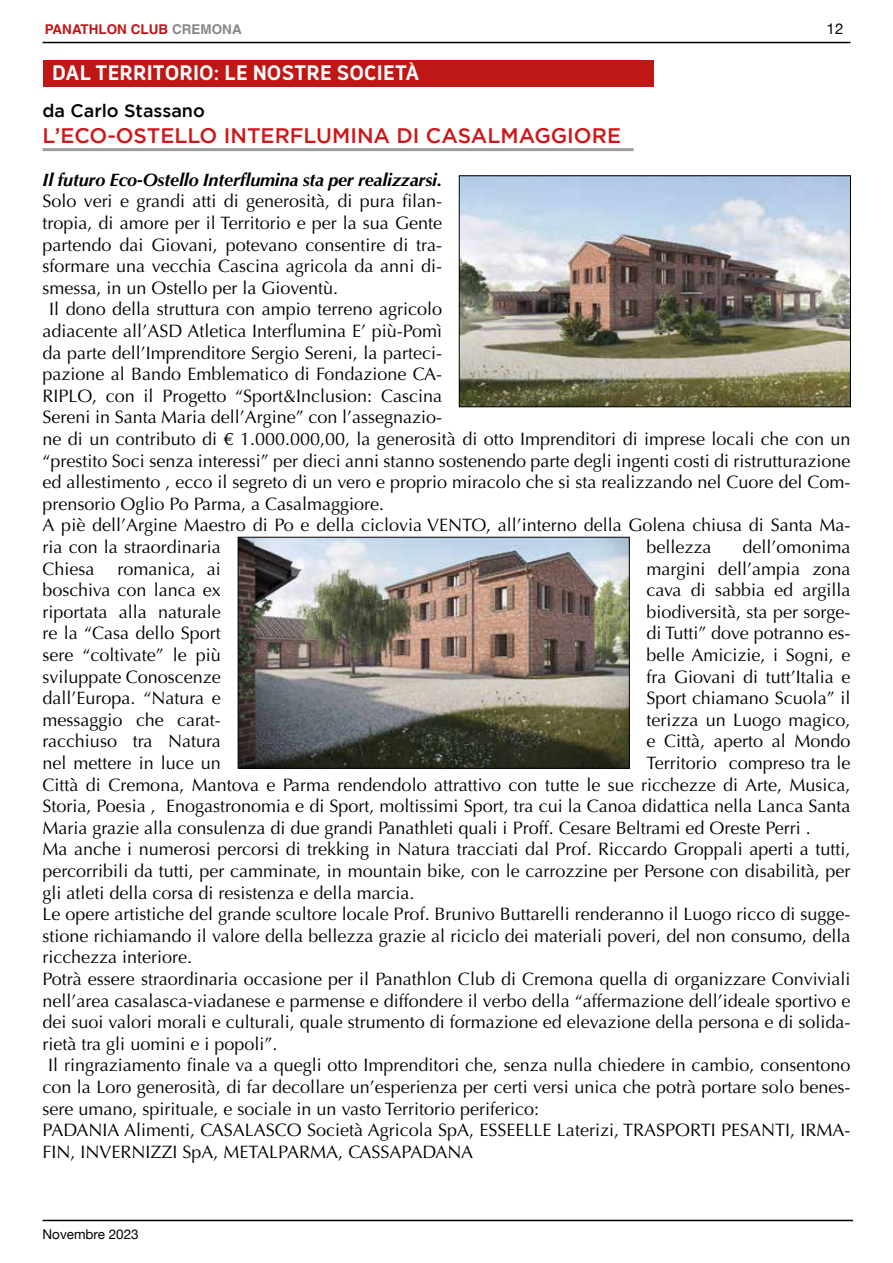
<style>
.page{position:relative;width:893px;height:1263px;background:#fff}
.page>*{position:absolute;margin:0;border:0;box-sizing:border-box;transform-origin:0 0}
.t1{font:500 21px "Gotham";color:#cd171a}
.t2{font:700 19.5px "Oceania";letter-spacing:-.005em;color:#fff}
.t3{font:18px "Optima";color:#000}
.t4{font:italic 700 18px "Optima";letter-spacing:-.01em;color:#000}
.t5{font:500 18px "Gotham";color:#000}
.t6{font:15px "Helvetica Neue";color:#000}
.t7{font:700 13.5px "Helvetica";color:#be1716}
.t8{font:13.5px "Helvetica Neue";color:#000}
.s1{color:#878787}
</style>
<div class="page">
<hr style="left:43px;top:1220px;width:810px;height:1px;background:#000">
<div style="left:43px;top:60px;width:611px;height:26px;background:#be1716"></div>
<hr style="left:43px;top:148px;width:591px;height:3px;background:#9d9d9c">
<img style="left:461px;top:178px;width:388px;height:227px">
<div style="left:459px;top:176px;width:392px;height:231px;border:1px solid #000"></div>
<img style="left:240px;top:539px;width:387px;height:227px">
<div style="left:238px;top:537px;width:391px;height:231px;border:1px solid #000"></div>
<hr style="left:43px;top:42px;width:807px;height:1px;background:#000">
<p class="t7" style="left:45px;top:21px;width:198px">PANATHLON CLUB <span class="s1">CREMONA</span></p>
<p class="t6" style="left:827px;top:18px;width:18px">12</p>
<p class="t2" style="left:52px;top:61px;width:369px">DAL TERRITORIO: LE NOSTRE SOCIETÀ</p>
<p class="t5" style="left:43px;top:101px;width:164px">da Carlo Stassano</p>
<p class="t1" style="left:43px;top:123px;width:580px">L’ECO-OSTELLO INTERFLUMINA DI CASALMAGGIORE</p>
<p class="t4" style="left:43px;top:169px;width:401px">Il futuro Eco-Ostello Interflumina sta per realizzarsi.</p>
<p class="t3" style="left:43px;top:191px;width:401px">Solo veri e grandi atti di generosità, di pura filan-</p>
<p class="t3" style="left:43px;top:212px;width:401px">tropia, di amore per il Territorio e per la sua Gente</p>
<p class="t3" style="left:43px;top:234px;width:401px">partendo dai Giovani, potevano consentire di tra-</p>
<p class="t3" style="left:43px;top:256px;width:401px">sformare una vecchia Cascina agricola da anni di-</p>
<p class="t3" style="left:43px;top:277px;width:297px">smessa, in un Ostello per la Gioventù.</p>
<p class="t3" style="left:49px;top:299px;width:394px">Il dono della struttura con ampio terreno agricolo</p>
<p class="t3" style="left:43px;top:320px;width:401px">adiacente all’ASD Atletica Interflumina E’ più-Pomì</p>
<p class="t3" style="left:43px;top:342px;width:401px">da parte dell’Imprenditore Sergio Sereni, la parteci-</p>
<p class="t3" style="left:43px;top:364px;width:401px">pazione al Bando Emblematico di Fondazione CA-</p>
<p class="t3" style="left:43px;top:385px;width:401px">RIPLO, con il Progetto “Sport&amp;Inclusion: Cascina</p>
<p class="t3" style="left:43px;top:407px;width:401px">Sereni in Santa Maria dell’Argine” con l’assegnazio-</p>
<p class="t3" style="left:43px;top:428px;width:809px">ne di un contributo di € 1.000.000,00, la generosità di otto Imprenditori di imprese locali che con un</p>
<p class="t3" style="left:43px;top:450px;width:809px">“prestito Soci senza interessi” per dieci anni stanno sostenendo parte degli ingenti costi di ristrutturazione</p>
<p class="t3" style="left:43px;top:472px;width:809px">ed allestimento , ecco il segreto di un vero e proprio miracolo che si sta realizzando nel Cuore del Com-</p>
<p class="t3" style="left:43px;top:493px;width:343px">prensorio Oglio Po Parma, a Casalmaggiore.</p>
<p class="t3" style="left:43px;top:515px;width:809px">A piè dell’Argine Maestro di Po e della ciclovia VENTO, all’interno della Golena chiusa di Santa Ma-</p>
<p class="t3" style="left:43px;top:536px;width:180px">ria con la straordinaria</p>
<p class="t3" style="left:646px;top:536px;width:67px">bellezza</p>
<p class="t3" style="left:742px;top:536px;width:110px">dell’omonima</p>
<p class="t3" style="left:43px;top:558px;width:54px">Chiesa</p>
<p class="t3" style="left:117px;top:558px;width:105px">romanica, ai</p>
<p class="t3" style="left:646px;top:558px;width:205px">margini dell’ampia zona</p>
<p class="t3" style="left:43px;top:580px;width:180px">boschiva con lanca ex</p>
<p class="t3" style="left:646px;top:580px;width:205px">cava di sabbia ed argilla</p>
<p class="t3" style="left:43px;top:601px;width:180px">riportata alla naturale</p>
<p class="t3" style="left:646px;top:601px;width:205px">biodiversità, sta per sorge-</p>
<p class="t3" style="left:43px;top:623px;width:180px">re la “Casa dello Sport</p>
<p class="t3" style="left:646px;top:623px;width:205px">di Tutti” dove potranno es-</p>
<p class="t3" style="left:43px;top:644px;width:180px">sere “coltivate” le più</p>
<p class="t3" style="left:646px;top:644px;width:205px">belle Amicizie, i Sogni, e</p>
<p class="t3" style="left:43px;top:666px;width:180px">sviluppate Conoscenze</p>
<p class="t3" style="left:646px;top:666px;width:205px">fra Giovani di tutt’Italia e</p>
<p class="t3" style="left:43px;top:688px;width:180px">dall’Europa. “Natura e</p>
<p class="t3" style="left:646px;top:688px;width:205px">Sport chiamano Scuola” il</p>
<p class="t3" style="left:43px;top:709px;width:180px">messaggio che carat-</p>
<p class="t3" style="left:646px;top:709px;width:205px">terizza un Luogo magico,</p>
<p class="t3" style="left:43px;top:731px;width:180px">racchiuso tra Natura</p>
<p class="t3" style="left:646px;top:731px;width:205px">e Città, aperto al Mondo</p>
<p class="t3" style="left:43px;top:752px;width:180px">nel mettere in luce un</p>
<p class="t3" style="left:646px;top:752px;width:205px">Territorio compreso tra le</p>
<p class="t3" style="left:43px;top:774px;width:809px">Città di Cremona, Mantova e Parma rendendolo attrattivo con tutte le sue ricchezze di Arte, Musica,</p>
<p class="t3" style="left:43px;top:796px;width:809px">Storia, Poesia , Enogastronomia e di Sport, moltissimi Sport, tra cui la Canoa didattica nella Lanca Santa</p>
<p class="t3" style="left:43px;top:817px;width:770px">Maria grazie alla consulenza di due grandi Panathleti quali i Proff. Cesare Beltrami ed Oreste Perri .</p>
<p class="t3" style="left:43px;top:839px;width:809px">Ma anche i numerosi percorsi di trekking in Natura tracciati dal Prof. Riccardo Groppali aperti a tutti,</p>
<p class="t3" style="left:43px;top:860px;width:809px">percorribili da tutti, per camminate, in mountain bike, con le carrozzine per Persone con disabilità, per</p>
<p class="t3" style="left:43px;top:882px;width:373px">gli atleti della corsa di resistenza e della marcia.</p>
<p class="t3" style="left:43px;top:904px;width:809px">Le opere artistiche del grande scultore locale Prof. Brunivo Buttarelli renderanno il Luogo ricco di sugge-</p>
<p class="t3" style="left:43px;top:925px;width:809px">stione richiamando il valore della bellezza grazie al riciclo dei materiali poveri, del non consumo, della</p>
<p class="t3" style="left:43px;top:947px;width:151px">ricchezza interiore.</p>
<p class="t3" style="left:43px;top:968px;width:809px">Potrà essere straordinaria occasione per il Panathlon Club di Cremona quella di organizzare Conviviali</p>
<p class="t3" style="left:43px;top:990px;width:809px">nell’area casalasca-viadanese e parmense e diffondere il verbo della “affermazione dell’ideale sportivo e</p>
<p class="t3" style="left:43px;top:1012px;width:809px">dei suoi valori morali e culturali, quale strumento di formazione ed elevazione della persona e di solida-</p>
<p class="t3" style="left:43px;top:1033px;width:236px">rietà tra gli uomini e i popoli”.</p>
<p class="t3" style="left:48px;top:1055px;width:804px">Il ringraziamento finale va a quegli otto Imprenditori che, senza nulla chiedere in cambio, consentono</p>
<p class="t3" style="left:43px;top:1076px;width:809px">con la Loro generosità, di far decollare un’esperienza per certi versi unica che potrà portare solo benes-</p>
<p class="t3" style="left:43px;top:1098px;width:498px">sere umano, spirituale, e sociale in un vasto Territorio periferico:</p>
<p class="t3" style="left:43px;top:1120px;width:809px">PADANIA Alimenti, CASALASCO Società Agricola SpA, ESSEELLE Laterizi, TRASPORTI PESANTI, IRMA-</p>
<p class="t3" style="left:43px;top:1141px;width:432px">FIN, INVERNIZZI SpA, METALPARMA, CASSAPADANA</p>
<p class="t8" style="left:43px;top:1224px;width:98px">Novembre 2023</p>
</div>
